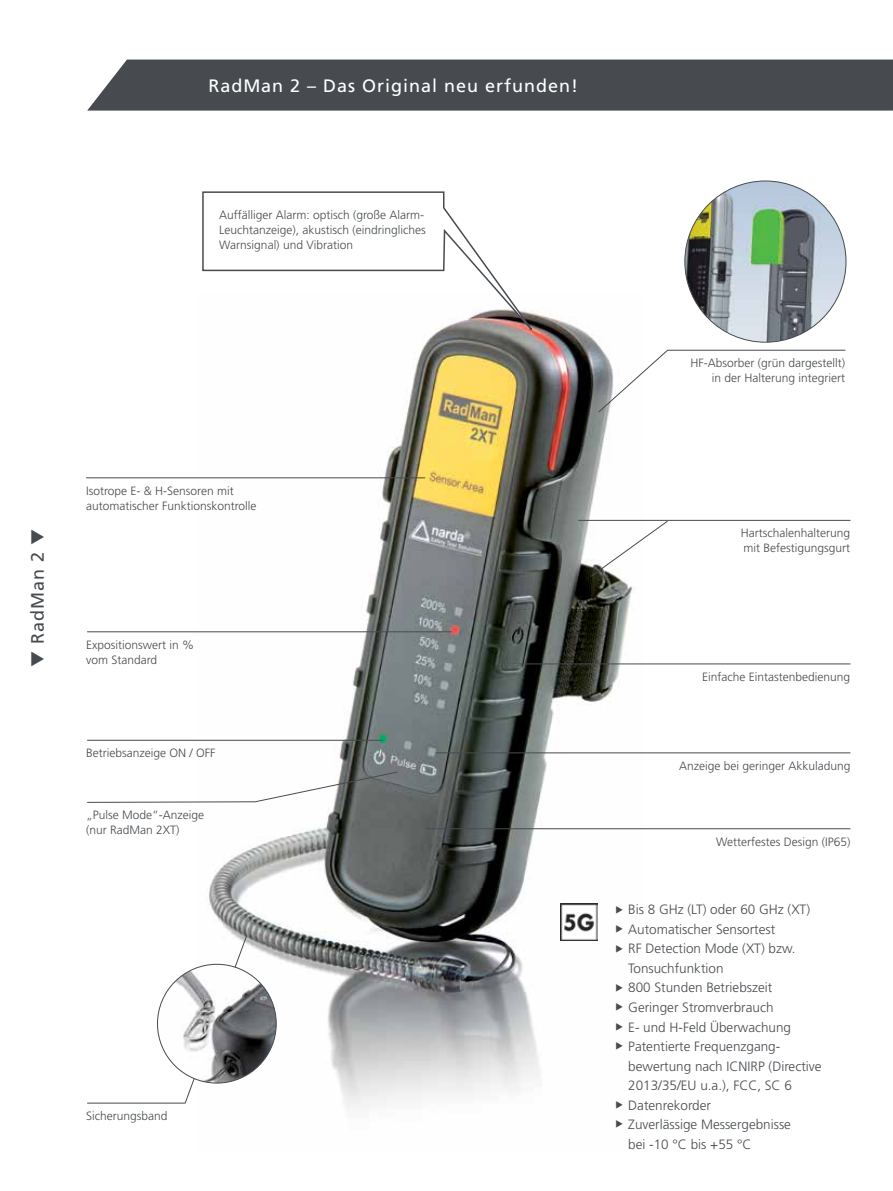
<style>
.page{position:relative;width:893px;height:1191px;background:#fff}
.page>*{position:absolute;margin:0;border:0;box-sizing:border-box;transform-origin:0 0}
.t1{font:18px "Frutiger";letter-spacing:.055em;color:#fff}
.t2{font:18px "Frutiger";letter-spacing:.055em;color:#474b4f}
.t3{font:300 13.5px/19.5px "Frutiger";color:#474b4f}
.t4{font:300 12px/15px "Frutiger";color:#474b4f}
</style>
<div class="page">
<img style="left:198px;top:318px;width:444px;height:791px">
<div style="left:87px;top:60px;width:806px;height:51px;background:#474b4f"></div>
<hr style="left:436px;top:752px;width:414px;height:1px;background:#474b4f">
<hr style="left:520px;top:663px;width:330px;height:1px;background:#474b4f">
<hr style="left:86px;top:477px;width:339px;height:1px;background:#474b4f">
<hr style="left:87px;top:631px;width:365px;height:1px;background:#474b4f">
<hr style="left:87px;top:740px;width:295px;height:1px;background:#474b4f">
<svg style="left:87px;top:771px;width:311px;height:32px"></svg>
<svg style="left:87px;top:934px;width:161px;height:169px"></svg>
<svg style="left:201px;top:191px;width:350px;height:163px"></svg>
<hr style="left:425px;top:828px;width:425px;height:1px;background:#474b4f">
<img style="left:157px;top:964px;width:119px;height:119px;border-radius:59px">
<img style="left:560px;top:903px;width:37px;height:37px">
<svg style="left:598px;top:349px;width:248px;height:64px"></svg>
<img style="left:685px;top:181px;width:161px;height:161px;border-radius:81px">
<hr style="left:578px;top:520px;width:272px;height:1px;background:#474b4f">
<svg style="left:590px;top:520px;width:79px;height:57px"></svg>
<h1 class="t1" style="left:208px;top:75px;width:371px">RadMan 2 – Das Original neu erfunden!</h1>
<p class="t4" style="left:219px;top:207px;width:208px">Auffälliger Alarm: optisch (große Alarm-<br>Leuchtanzeige), akustisch (eindringliches<br>Warnsignal) und Vibration</p>
<h1 class="t2" style="left:27px;top:666px;width:140px;rotate:-90deg">▼ RadMan 2 ▼</h1>
<p class="t4" style="left:86px;top:483px;width:172px">Isotrope E- &amp; H-Sensoren mit automatischer Funktionskontrolle</p>
<p class="t4" style="left:86px;top:637px;width:110px">Expositionswert in % vom Standard</p>
<p class="t4" style="left:86px;top:745px;width:131px">Betriebsanzeige ON / OFF</p>
<p class="t4" style="left:86px;top:807px;width:120px">„Pulse Mode“-Anzeige (nur RadMan 2XT)</p>
<p class="t4" style="left:86px;top:1108px;width:83px">Sicherungsband</p>
<p class="t4" style="left:690px;top:355px;width:156px;text-align:right">HF-Absorber (grün dargestellt) in der Halterung integriert</p>
<p class="t4" style="left:741px;top:525px;width:111px">Hartschalenhalterung mit Befestigungsgurt</p>
<p class="t4" style="left:702px;top:669px;width:150px">Einfache Eintastenbedienung</p>
<p class="t4" style="left:679px;top:758px;width:173px">Anzeige bei geringer Akkuladung</p>
<p class="t4" style="left:716px;top:834px;width:136px">Wetterfestes Design (IP65)</p>
<p class="t3" style="left:615px;top:900px;width:196px">◆ Bis 8 GHz (LT) oder 60 GHz (XT)</p>
<p class="t3" style="left:615px;top:919px;width:161px">◆ Automatischer Sensortest</p>
<p class="t3" style="left:628px;top:939px;width:169px;text-indent:-13px">◆ RF Detection Mode (XT) bzw.<br>Tonsuchfunktion</p>
<p class="t3" style="left:615px;top:978px;width:158px">◆ 800 Stunden Betriebszeit</p>
<p class="t3" style="left:615px;top:997px;width:160px">◆ Geringer Stromverbrauch</p>
<p class="t3" style="left:615px;top:1017px;width:177px">◆ E- und H-Feld Überwachung</p>
<p class="t3" style="left:628px;top:1036px;width:195px;text-indent:-13px">◆ Patentierte Frequenzgang&shy;bewertung nach ICNIRP (Directive<br>2013/35/EU u.a.), FCC, SC 6</p>
<p class="t3" style="left:615px;top:1095px;width:97px">◆ Datenrekorder</p>
<p class="t3" style="left:628px;top:1114px;width:164px;text-indent:-13px">◆ Zuverlässige Messergebnisse bei -10 °C bis +55 °C</p>
</div>
